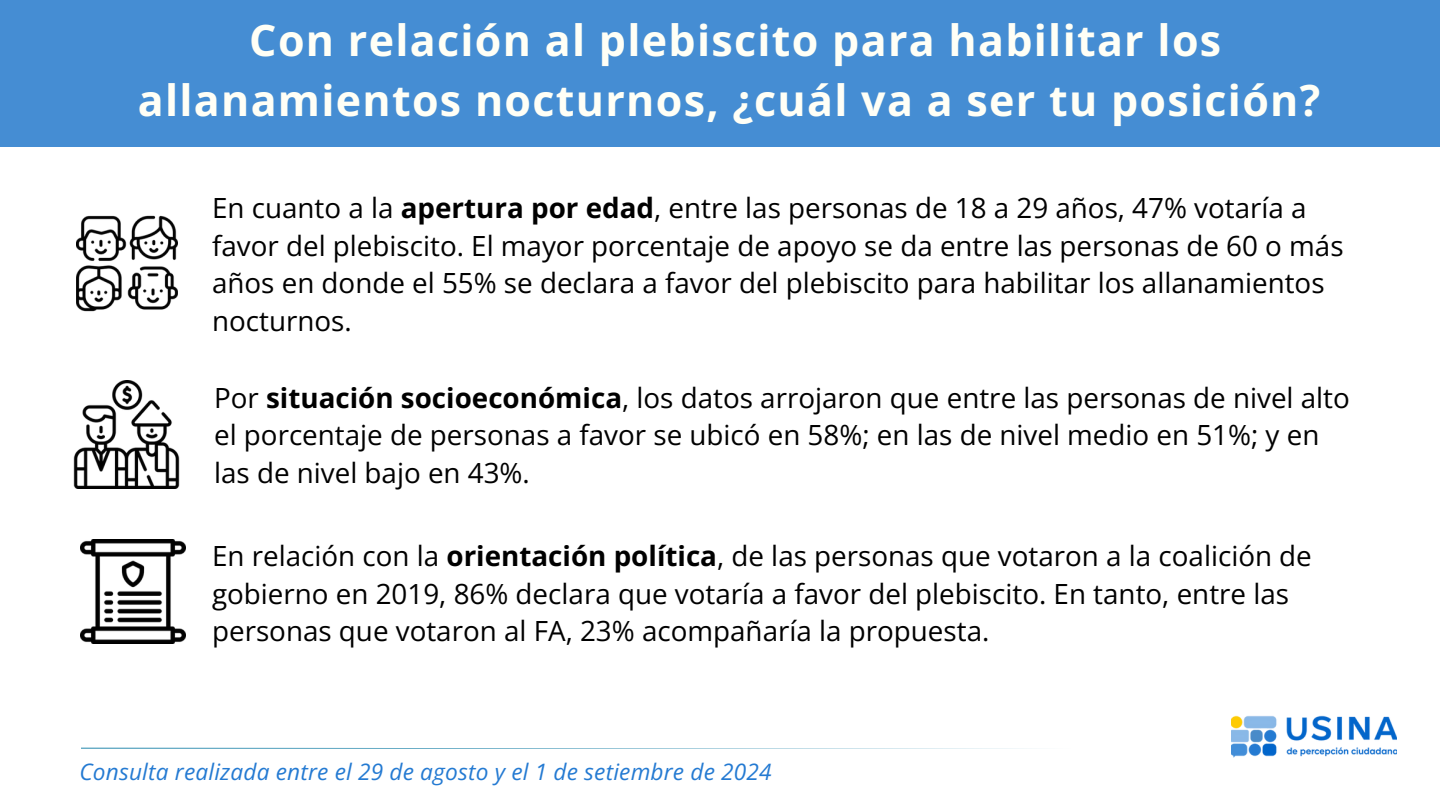
<style>
.page{position:relative;width:1440px;height:810px;background:#fff}
.page>*{position:absolute;margin:0;border:0;box-sizing:border-box;transform-origin:0 0}
.t1{font:700 43px/60px "Open Sans";letter-spacing:.03em;color:#fffff6;text-align:center}
.t2{font:27.8px/37.5px "Open Sans";color:#000}
.t3{font:italic 22.6px "Open Sans";letter-spacing:.01em;color:#247ad2}
.s1{font-weight:700}
</style>
<div class="page">
<svg style="left:81px;top:748px;width:946px;height:1px"></svg>
<img style="left:1231px;top:715px;width:166px;height:43px">
<img style="left:73px;top:380px;width:107px;height:108px">
<div style="left:0;top:0;width:1440px;height:147px;background:#458dd3"></div>
<img style="left:77px;top:215px;width:100px;height:97px">
<img style="left:81px;top:539px;width:104px;height:105px">
<p class="t1" style="left:138px;top:9px;width:1184px">Con relación al plebiscito para habilitar los allanamientos nocturnos, ¿cuál va a ser tu posición?</p>
<h2 class="t2" style="left:212px;top:188px;width:1133px">En cuanto a la <span class="s1">apertura por edad</span>, entre las personas de 18 a 29 años, 47% votaría a favor del plebiscito. El mayor porcentaje de apoyo se da entre las personas de 60 o más años en donde el 55% se declara a favor del plebiscito para habilitar los allanamientos nocturnos.</h2>
<p class="t2" style="left:214px;top:378px;width:1137px">Por <span class="s1">situación socioeconómica</span>, los datos arrojaron que entre las personas de nivel alto el porcentaje de personas a favor se ubicó en 58%; en las de nivel medio en 51%; y en las de nivel bajo en 43%.</p>
<h2 class="t2" style="left:212px;top:537px;width:1101px">En relación con la <span class="s1">orientación política</span>, de las personas que votaron a la coalición de gobierno en 2019, 86% declara que votaría a favor del plebiscito. En tanto, entre las personas que votaron al FA, 23% acompañaría la propuesta.</h2>
<p class="t3" style="left:80px;top:756px;width:694px">Consulta realizada entre el 29 de agosto y el 1 de setiembre de 2024</p>
</div>
